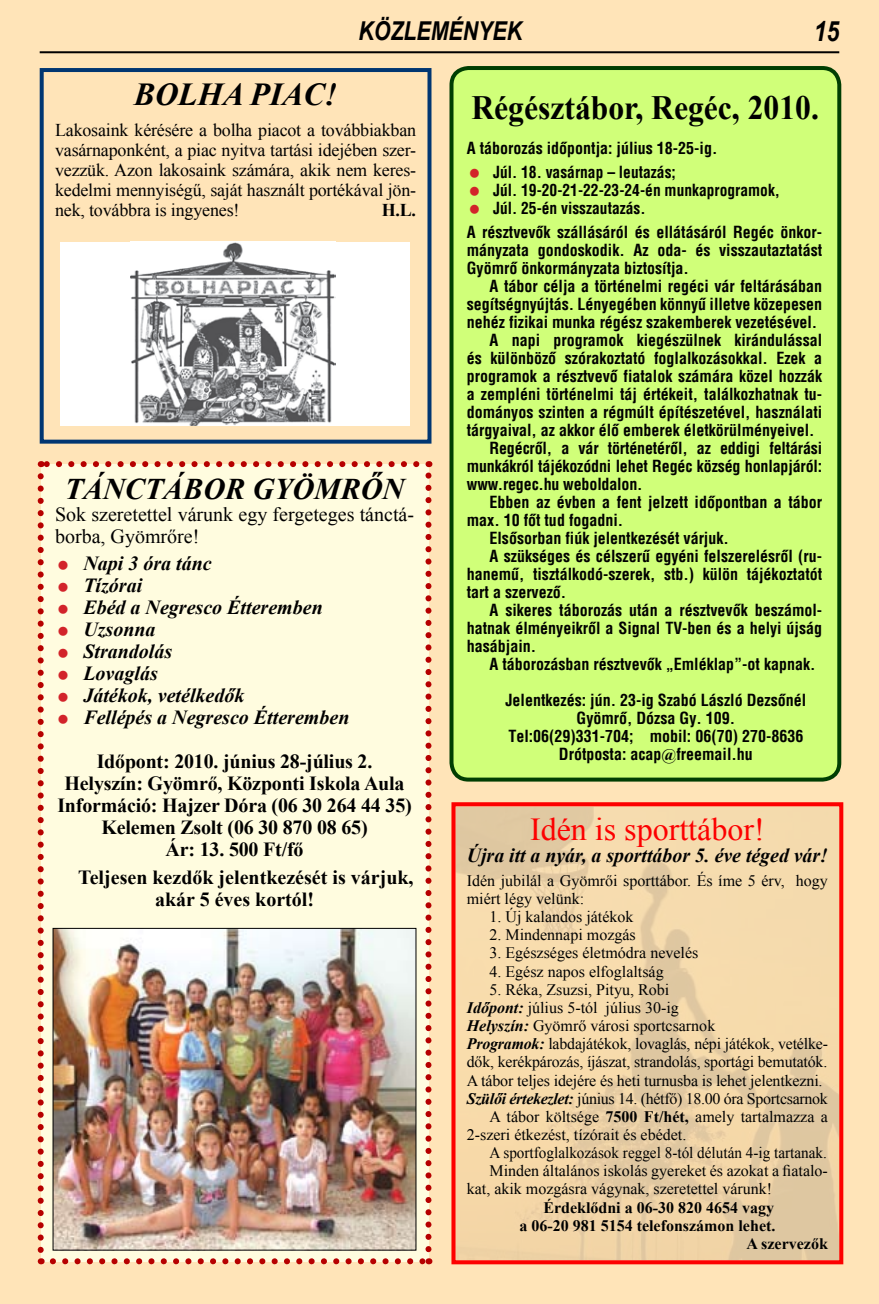
<style>
.page{position:relative;width:879px;height:1304px;background:#ffe4b8}
.page>*{position:absolute;margin:0;border:0;box-sizing:border-box;transform-origin:0 0}
.t1{font:700 34px "Times New Roman";color:#000;scale:.93 1}
.t2{font:32px "Times New Roman";color:#fd0000}
.t3{font:italic 700 32px "Times New Roman";color:#000}
.t4{font:italic 700 30px "Times New Roman";color:#000}
.t5{font:italic 700 28px "Arial Narrow";color:#000}
.t6{font:italic 700 26px "Arial Narrow";color:#000}
.t7{font:700 20px/22px "Times New Roman";letter-spacing:-.01em;color:#000;text-align:center}
.t8{font:italic 700 20px/22px "Times New Roman";color:#000}
.t9{font:20px/22px "Times New Roman";color:#000}
.t10{font:18px/20px "Times New Roman";letter-spacing:-.01em;color:#000;text-align:justify}
.t11{font:700 18px "Times New Roman";color:#000}
.t12{font:700 16px/18px "Switzerland Condensed";color:#000}
.t13{font:16px/18.2px "Times New Roman";color:#000}
.t14{font:700 16px "Times New Roman";color:#000}
.t15{font:16px "Times New Roman";letter-spacing:-.02em;color:#000}
.t16{font:16px "Times New Roman";color:#000;scale:.95 1}
.s1{font-family:"Times New Roman"}
.s2{font-weight:700;font-style:italic}
.s3{font-weight:700}
</style>
<div class="page">
<hr style="left:40px;top:51px;width:799px;height:2px;background:#000">
<img style="left:456px;top:808px;width:382px;height:451px">
<div style="left:451px;top:802px;width:392px;height:462px;border:4px solid #fd0000"></div>
<div style="left:451px;top:68px;width:388px;height:712px;background:#d0ff79;border-radius:17px"></div>
<div style="left:449px;top:66px;width:392px;height:716px;border:4px solid #003e02;border-radius:17px"></div>
<div style="left:41px;top:464px;width:387px;height:797px;background:#fffcdf"></div>
<svg style="left:53px;top:1258px;width:369px;height:6px"></svg>
<svg style="left:38px;top:476px;width:6px;height:788px"></svg>
<svg style="left:425px;top:461px;width:6px;height:788px"></svg>
<svg style="left:41px;top:461px;width:375px;height:6px"></svg>
<img style="left:55px;top:930px;width:359px;height:319px">
<div style="left:53px;top:928px;width:363px;height:323px;border:1px solid #000"></div>
<div style="left:40px;top:68px;width:391px;height:376px;border:4px solid #003672"></div>
<div style="left:60px;top:242px;width:350px;height:183px;background:#fff"></div>
<img style="left:130px;top:242px;width:206px;height:183px">
<h3 class="t6" style="left:358px;top:15px;width:165px">KÖZLEMÉNYEK</h3>
<h3 class="t5" style="left:814px;top:14px;width:27px">15</h3>
<h2 class="t3" style="left:134px;top:72px;width:205px">BOLHA PIAC!</h2>
<p class="t10" style="left:55px;top:120px;width:363px">Lakosaink kérésére a bolha piacot a továbbiakban vasárnaponként, a piac nyitva tartási idejében szer&shy;vezzük. Azon lakosaink számára, akik nem keres&shy;kedelmi mennyiségű, saját használt portékával jön&shy;nek, továbbra is ingyenes!</p>
<p class="t11" style="left:382px;top:198px;width:36px">H.L.</p>
<h3 class="t4" style="left:65px;top:468px;width:341px">TÁNCTÁBOR GYÖMRŐN</h3>
<p class="t9" style="left:55px;top:503px;width:361px">Sok szeretettel várunk egy fergeteges tánctá&shy;borba, Gyömrőre!</p>
<p class="t8" style="left:83px;top:552px;width:268px">Napi 3 óra tánc<br>Tízórai<br>Ebéd a Negresco Étteremben<br>Uzsonna<br>Strandolás<br>Lovaglás<br>Játékok, vetélkedők<br>Fellépés a Negresco Étteremben</p>
<p class="t7" style="left:57px;top:750px;width:356px">Időpont: 2010. június 28-július 2.<br>Helyszín: Gyömrő, Központi Iskola Aula<br>Információ: Hajzer Dóra (06 30 264 44 35)<br>Kelemen Zsolt (06 30 870 08 65)<br>Ár: 13. 500 Ft/fő</p>
<p class="t7" style="left:155px;top:866px;width:260px;text-align:left;text-indent:-77px">Teljesen kezdők jelentkezését is várjuk, akár 5 éves kortól!</p>
<h1 class="t1" style="left:471px;top:84px;width:375px">Régésztábor, Regéc, 2010.</h1>
<p class="t12" style="left:493px;top:137px;width:226px;line-height:23.6px;text-indent:-26px">A táborozás időpontja: július 18-25-ig.<br>Júl. 18. vasárnap – leutazás;</p>
<p class="t12" style="left:493px;top:181px;width:288px">Júl. 19-20-21-22-23-24-én munkaprogramok,<br>Júl. 25-én visszautazás.</p>
<p class="t12" style="left:467px;top:223px;width:357px;text-align:justify">A résztvevők szállásáról és ellátásáról Regéc önkor&shy;mányzata gondoskodik. Az oda- és visszautaztatást Gyömrő önkormányzata biztosítja.</p>
<p class="t12" style="left:489px;top:277px;width:334px">A tábor célja a történelmi regéci vár feltárásában</p>
<p class="t12" style="left:467px;top:295px;width:357px">segítségnyújtás. Lényegében könnyű illetve közepesen</p>
<p class="t12" style="left:467px;top:313px;width:352px">nehéz fizikai munka régész szakemberek vezetésével.</p>
<p class="t12" style="left:489px;top:331px;width:334px">A napi programok kiegészülnek kirándulással</p>
<p class="t12" style="left:467px;top:349px;width:357px">és különböző szórakoztató foglalkozásokkal. Ezek a</p>
<p class="t12" style="left:467px;top:367px;width:357px">programok a résztvevő fiatalok számára közel hozzák</p>
<p class="t12" style="left:467px;top:385px;width:357px">a zempléni történelmi táj értékeit, találkozhatnak tu-</p>
<p class="t12" style="left:467px;top:403px;width:357px">dományos szinten a régmúlt építészetével, használati</p>
<p class="t12" style="left:467px;top:421px;width:349px">tárgyaival, az akkor élő emberek életkörülményeivel.</p>
<p class="t12" style="left:489px;top:439px;width:334px">Regécről, a vár történetéről, az eddigi feltárási</p>
<p class="t12" style="left:467px;top:457px;width:357px">munkákról tájékozódni lehet Regéc község honlapjáról:</p>
<p class="t12" style="left:467px;top:475px;width:177px">www.regec.hu weboldalon.</p>
<p class="t12" style="left:489px;top:493px;width:334px">Ebben az évben a fent jelzett időpontban a tábor</p>
<p class="t12" style="left:467px;top:511px;width:158px">max. 10 főt tud fogadni.</p>
<p class="t12" style="left:489px;top:529px;width:241px">Elsősorban fiúk jelentkezését várjuk.</p>
<p class="t12" style="left:489px;top:547px;width:334px">A szükséges és célszerű egyéni felszerelésről (ru-</p>
<p class="t12" style="left:467px;top:565px;width:357px">hanemű, tisztálkodó-szerek, stb.) külön tájékoztatót</p>
<p class="t12" style="left:467px;top:583px;width:101px">tart a szervező.</p>
<p class="t12" style="left:489px;top:601px;width:334px">A sikeres táborozás után a résztvevők beszámol-</p>
<p class="t12" style="left:467px;top:619px;width:357px">hatnak élményeikről a Signal TV-ben és a helyi újság</p>
<p class="t12" style="left:467px;top:637px;width:71px">hasábjain.</p>
<p class="t12" style="left:489px;top:655px;width:327px">A táborozásban résztvevők „Emléklap”-ot kapnak.</p>
<p class="t12" style="left:505px;top:691px;width:302px;text-align:center">Jelentkezés: jún. 23-ig Szabó László Dezsőnél Gyömrő, Dózsa Gy. 109.<br>Tel:06(29)331-704; mobil: 06(70) 270-8636<br>Drótposta: acap<span class="s1">@</span>freemail.hu</p>
<h2 class="t2" style="left:530px;top:808px;width:236px">Idén is sporttábor!</h2>
<p class="t8" style="left:467px;top:844px;width:362px">Újra itt a nyár, a sporttábor 5. éve téged vár!</p>
<p class="t13" style="left:467px;top:871px;width:362px">Idén jubilál a Gyömrői sporttábor. És íme 5 érv, hogy miért légy velünk:</p>
<p class="t13" style="left:489px;top:907px;width:145px">1. Új kalandos játékok</p>
<p class="t13" style="left:489px;top:925px;width:148px">2. Mindennapi mozgás</p>
<p class="t13" style="left:489px;top:944px;width:210px">3. Egészséges életmódra nevelés</p>
<p class="t13" style="left:489px;top:962px;width:176px">4. Egész napos elfoglaltság</p>
<p class="t13" style="left:489px;top:980px;width:181px">5. Réka, Zsuzsi, Pityu, Robi</p>
<p class="t13" style="left:467px;top:998px;width:214px"><span class="s2">Időpont:</span> július 5-tól július 30-ig</p>
<p class="t13" style="left:467px;top:1016px;width:250px"><span class="s2">Helyszín:</span> Gyömrő városi sportcsarnok</p>
<p class="t13" style="left:467px;top:1034px;width:363px"><span class="s2">Programok:</span> labdajátékok, lovaglás, népi játékok, vetélke-</p>
<p class="t13" style="left:467px;top:1053px;width:362px">dők, kerékpározás, íjászat, strandolás, sportági bemutatók.</p>
<p class="t13" style="left:467px;top:1071px;width:357px">A tábor teljes idejére és heti turnusba is lehet jelentkezni.</p>
<p class="t15" style="left:467px;top:1088px;width:362px"><span class="s2">Szülői értekezlet:</span> június 14. (hétfő) 18.00 óra Sportcsarnok</p>
<p class="t13" style="left:489px;top:1107px;width:340px">A tábor költsége <span class="s3">7500 Ft/hét,</span> amely tartalmazza a</p>
<p class="t13" style="left:467px;top:1125px;width:221px">2-szeri étkezést, tízórait és ebédet.</p>
<p class="t16" style="left:489px;top:1142px;width:357px">A sportfoglalkozások reggel 8-tól délután 4-ig tartanak.</p>
<p class="t13" style="left:489px;top:1162px;width:340px">Minden általános iskolás gyereket és azokat a fiatalo-</p>
<p class="t13" style="left:467px;top:1180px;width:307px">kat, akik mozgásra vágynak, szeretettel várunk!</p>
<p class="t14" style="left:543px;top:1196px;width:232px">Érdeklődni a 06-30 820 4654 vagy</p>
<p class="t14" style="left:519px;top:1214px;width:257px">a 06-20 981 5154 telefonszámon lehet.</p>
<p class="t14" style="left:746px;top:1232px;width:83px">A szervezők</p>
</div>
